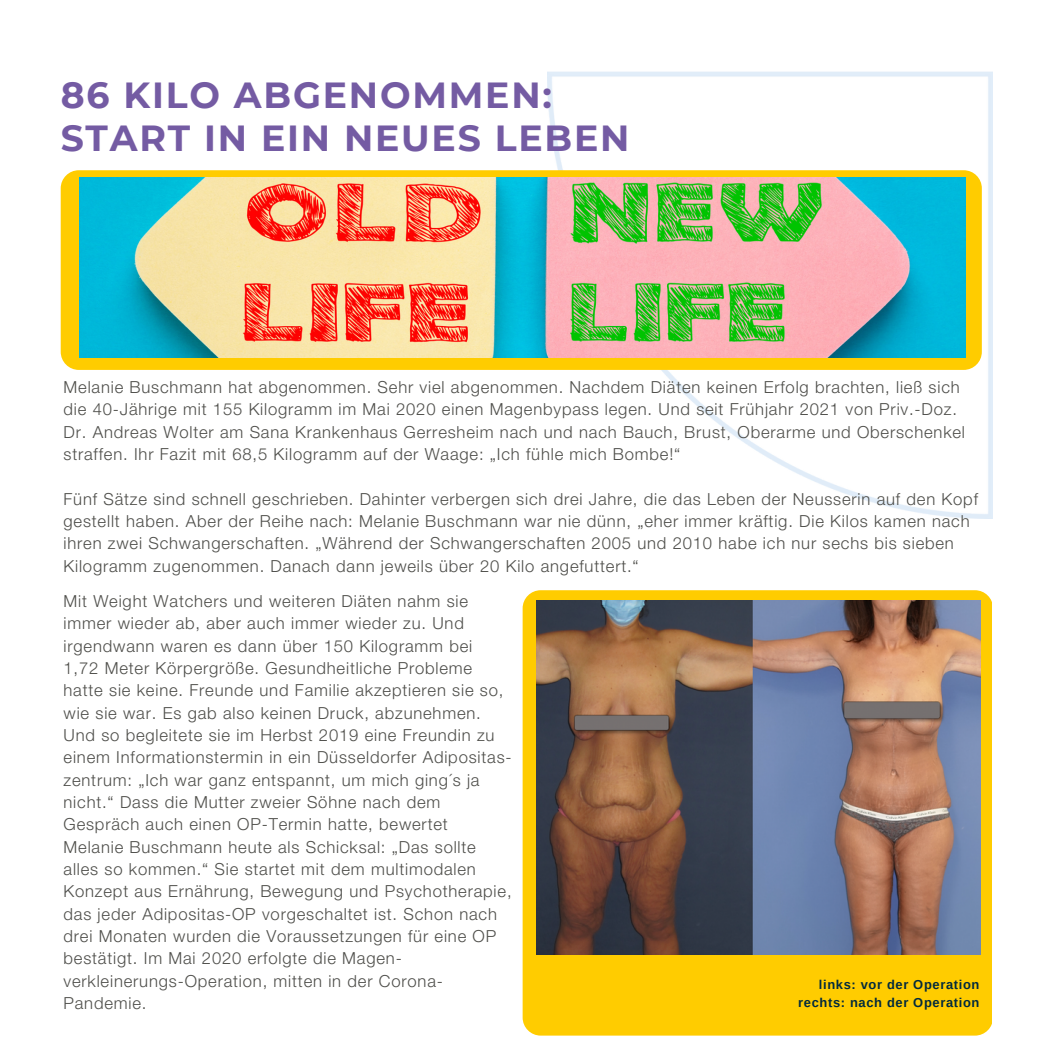
<style>
.page{position:relative;width:1042px;height:1043px;background:#fff}
.page>*{position:absolute;margin:0;border:0;box-sizing:border-box;transform-origin:0 0}
.t1{font:700 36.23px/43.4px "Montserrat";letter-spacing:.05em;color:#745ba3}
.t2{font:300 16.62px/22.4px "Helvetica Neue LT Pro";letter-spacing:.05em;color:#4f4f4b}
.t3{font:700 12.95px "Arimo";letter-spacing:.05em;color:#022a3d}
</style>
<div class="page">
<img style="left:547px;top:71px;width:445px;height:447px">
<div style="left:61px;top:170px;width:920px;height:200px;background:#fc0;border-radius:18px"></div>
<img style="left:79px;top:177px;width:886px;height:180px">
<div style="left:522px;top:590px;width:470px;height:445px;background:#fc0;border-radius:18px"></div>
<img style="left:536px;top:600px;width:443px;height:353px">
<h1 class="t1" style="left:61px;top:73px;width:570px">86 KILO ABGENOMMEN:<br>START IN EIN NEUES LEBEN</h1>
<h2 class="t2" style="left:63px;top:378px;width:902px">Melanie Buschmann hat abgenommen. Sehr viel abgenommen. Nachdem Diäten keinen Erfolg brachten, ließ sich die 40-Jährige mit 155 Kilogramm im Mai 2020 einen Magenbypass legen. Und seit Frühjahr 2021 von Priv.-Doz.<br>Dr. Andreas Wolter am Sana Krankenhaus Gerresheim nach und nach Bauch, Brust, Oberarme und Oberschenkel straffen. Ihr Fazit mit 68,5 Kilogramm auf der Waage: „Ich fühle mich Bombe!“</h2>
<h2 class="t2" style="left:63px;top:490px;width:915px">Fünf Sätze sind schnell geschrieben. Dahinter verbergen sich drei Jahre, die das Leben der Neusserin auf den Kopf gestellt haben. Aber der Reihe nach: Melanie Buschmann war nie dünn, „eher immer kräftig. Die Kilos kamen nach ihren zwei Schwangerschaften. „Während der Schwangerschaften 2005 und 2010 habe ich nur sechs bis sieben Kilogramm zugenommen. Danach dann jeweils über 20 Kilo angefuttert.“</h2>
<p class="t2" style="left:63px;top:592px;width:449px">Mit Weight Watchers und weiteren Diäten nahm sie immer wieder ab, aber auch immer wieder zu. Und irgendwann waren es dann über 150 Kilogramm bei<br>1,72 Meter Körpergröße. Gesundheitliche Probleme hatte sie keine. Freunde und Familie akzeptieren sie so, wie sie war. Es gab also keinen Druck, abzunehmen.<br>Und so begleitete sie im Herbst 2019 eine Freundin zu einem Informationstermin in ein Düsseldorfer Adipositas&shy;zentrum: „Ich war ganz entspannt, um mich ging´s ja nicht.“ Dass die Mutter zweier Söhne nach dem Gespräch auch einen OP-Termin hatte, bewertet Melanie Buschmann heute als Schicksal: „Das sollte alles so kommen.“ Sie startet mit dem multimodalen Konzept aus Ernährung, Bewegung und Psychotherapie, das jeder Adipositas-OP vorgeschaltet ist. Schon nach drei Monaten wurden die Voraussetzungen für eine OP bestätigt. Im Mai 2020 erfolgte die Magen&shy;verkleinerungs-Operation, mitten in der Corona-Pandemie.</p>
<p class="t3" style="left:818px;top:976px;width:162px">links: vor der Operation</p>
<p class="t3" style="left:798px;top:995px;width:183px">rechts: nach der Operation</p>
</div>
